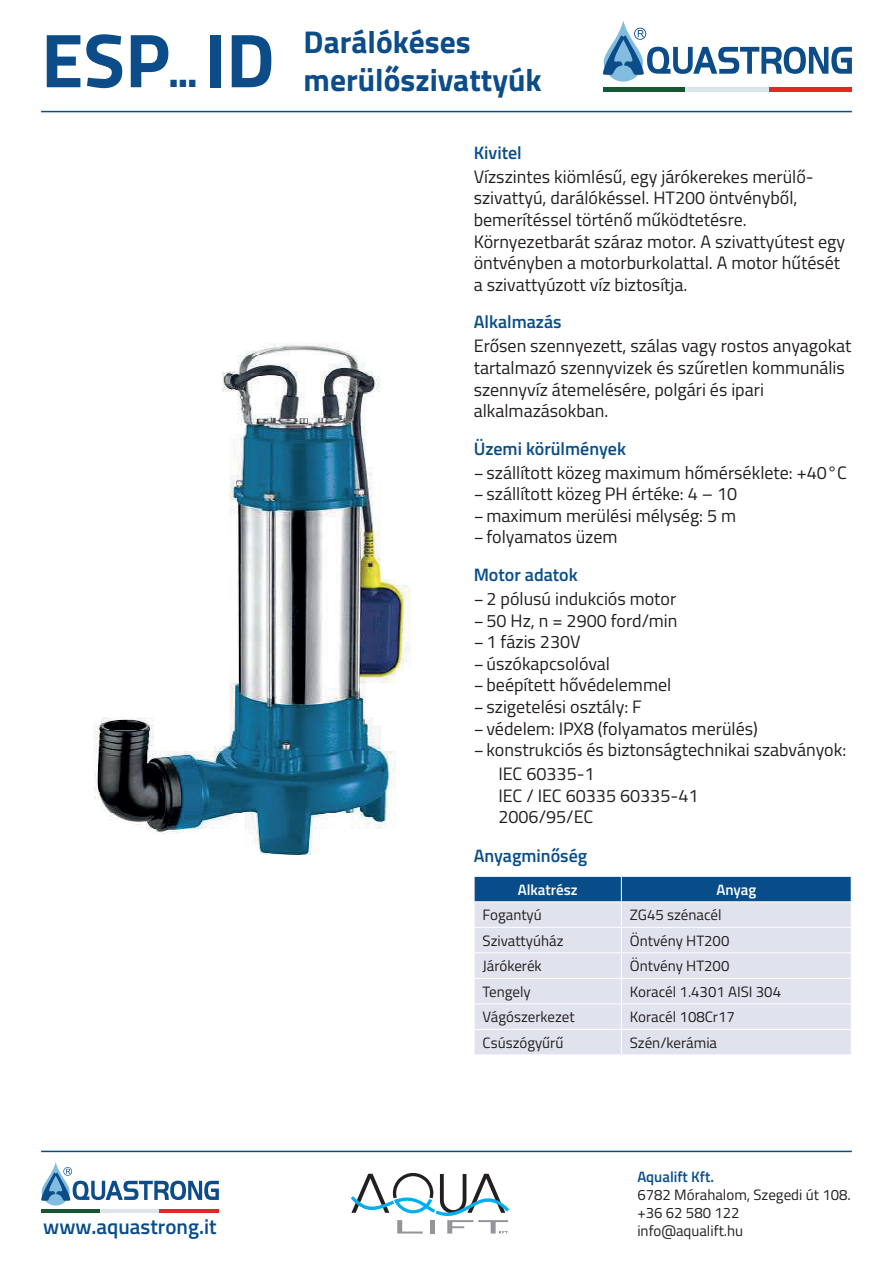
<style>
.page{position:relative;width:893px;height:1263px;background:#fff}
.page>*{position:absolute;margin:0;border:0;box-sizing:border-box;transform-origin:0 0}
.t1{font:700 76.5px "Titillium";color:#0b4c89}
.t2{font:700 31.5px/37.8px "Titillium";color:#0b4c89}
.t3{font:600 21px "Titillium";color:#084d8a}
.t4{font:18px/21.6px "Titillium";color:#231f20}
.t5{font:600 18px "Titillium";color:#084d8a}
.t6{font:15px/18px "Titillium";color:#231f20}
.t7{font:600 15px "Titillium";color:#fff}
.t8{font:600 15px "Titillium";color:#084d8a}
.s1{font-size:43.5px}
</style>
<div class="page">
<svg style="left:603px;top:21px;width:249px;height:61px"></svg>
<hr style="left:603px;top:87px;width:83px;height:4px;background:#175632">
<hr style="left:686px;top:87px;width:83px;height:4px;background:#dce4ed">
<hr style="left:769px;top:87px;width:83px;height:4px;background:#e22725">
<hr style="left:41px;top:111px;width:811px;height:1px;background:#084d8a">
<hr style="left:41px;top:1151px;width:811px;height:1px;background:#084d8a">
<svg style="left:351px;top:1173px;width:158px;height:61px"></svg>
<svg style="left:42px;top:1162px;width:28px;height:43px"></svg>
<svg style="left:41px;top:1167px;width:178px;height:34px"></svg>
<hr style="left:41px;top:1209px;width:59px;height:3px;background:#175632">
<hr style="left:100px;top:1209px;width:60px;height:3px;background:#dce4ed">
<hr style="left:160px;top:1209px;width:59px;height:3px;background:#e22725">
<svg style="left:474px;top:876px;width:378px;height:178px"></svg>
<img style="left:93px;top:343px;width:318px;height:512px">
<h1 class="t1" style="left:41px;top:2px;width:235px">ESP <span class="s1">...</span> ID</h1>
<h2 class="t2" style="left:304px;top:22px;width:240px">Darálókéses merülőszivattyúk</h2>
<p class="t5" style="left:474px;top:139px;width:50px">Kivitel</p>
<p class="t4" style="left:474px;top:165px;width:373px">Vízszintes kiömlésű, egy járókerekes merülő&shy;szivattyú, darálókéssel. HT200 öntvényből, bemerítéssel történő működtetésre.<br>Környezetbarát száraz motor. A szivattyútest egy öntvényben a motorburkolattal. A motor hűtését a szivattyúzott víz biztosítja.</p>
<p class="t5" style="left:474px;top:308px;width:89px">Alkalmazás</p>
<p class="t4" style="left:474px;top:334px;width:379px">Erősen szennyezett, szálas vagy rostos anyagokat tartalmazó szennyvizek és szűretlen kommunális szennyvíz átemelésére, polgári és ipari alkalmazásokban.</p>
<p class="t5" style="left:474px;top:435px;width:154px">Üzemi körülmények</p>
<p class="t4" style="left:474px;top:461px;width:375px">− szállított közeg maximum hőmérséklete: +40°C − szállított közeg PH értéke: 4 – 10<br>− maximum merülési mélység: 5 m<br>− folyamatos üzem</p>
<p class="t5" style="left:474px;top:561px;width:106px">Motor adatok</p>
<p class="t4" style="left:474px;top:587px;width:374px">− 2 pólusú indukciós motor<br>− 50 Hz, n = 2900 ford/min<br>− 1 fázis 230V<br>− úszókapcsolóval<br>− beépített hővédelemmel<br>− szigetelési osztály: F<br>− védelem: IPX8 (folyamatos merülés)<br>− konstrukciós és biztonságtechnikai szabványok:</p>
<p class="t4" style="left:498px;top:762px;width:202px">IEC 60335-1<br>IEC / IEC 60335 60335-41<br>2006/95/EC</p>
<p class="t5" style="left:474px;top:842px;width:115px">Anyagminőség</p>
<p class="t7" style="left:518px;top:878px;width:62px">Alkatrész</p>
<p class="t7" style="left:716px;top:878px;width:41px">Anyag</p>
<p class="t6" style="left:483px;top:905px;width:61px">Fogantyú</p>
<p class="t6" style="left:630px;top:905px;width:93px">ZG45 szénacél</p>
<p class="t6" style="left:483px;top:931px;width:82px">Szivattyúház</p>
<p class="t6" style="left:630px;top:931px;width:101px">Öntvény HT200</p>
<p class="t6" style="left:483px;top:956px;width:61px">Járókerék</p>
<p class="t6" style="left:630px;top:956px;width:101px">Öntvény HT200</p>
<p class="t6" style="left:483px;top:982px;width:50px">Tengely</p>
<p class="t6" style="left:630px;top:982px;width:153px">Koracél 1.4301 AISI 304</p>
<p class="t6" style="left:483px;top:1007px;width:94px">Vágószerkezet</p>
<p class="t6" style="left:630px;top:1007px;width:107px">Koracél 108Cr17</p>
<p class="t6" style="left:483px;top:1033px;width:82px">Csúszógyűrű</p>
<p class="t6" style="left:630px;top:1033px;width:89px">Szén/kerámia</p>
<p class="t8" style="left:637px;top:1165px;width:78px">Aqualift Kft.</p>
<p class="t6" style="left:637px;top:1185px;width:215px">6782 Mórahalom, Szegedi út 108. +36 62 580 122</p>
<p class="t3" style="left:43px;top:1210px;width:175px">www.aquastrong.it</p>
<p class="t6" style="left:637px;top:1221px;width:107px">info@aqualift.hu</p>
</div>
